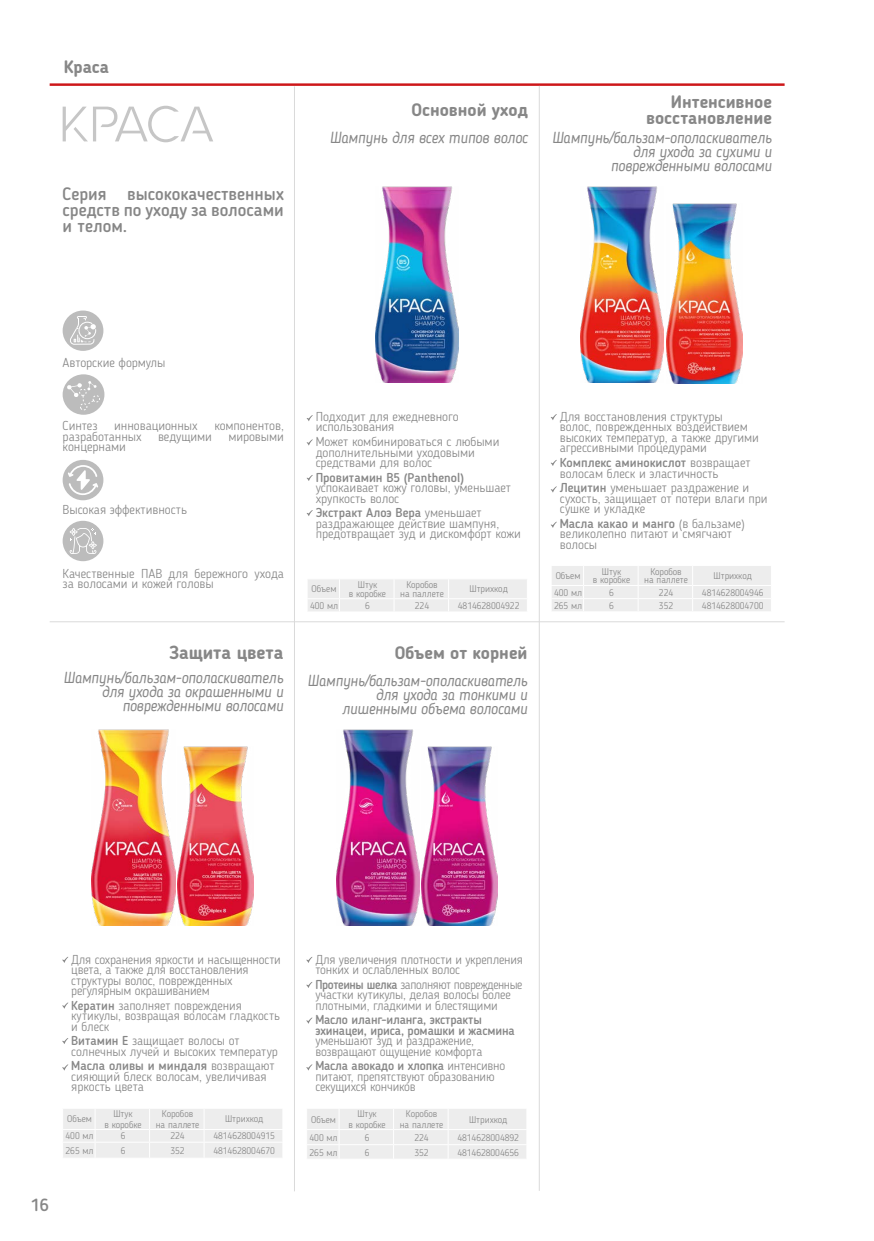
<style>
.page{position:relative;width:874px;height:1241px;background:#fff}
.page>*{position:absolute;margin:0;border:0;box-sizing:border-box;transform-origin:0 0}
.t1{font:700 18.38px "Blogger Sans";color:#878787}
.t2{font:500 17.5px/15.8px "Blogger Sans";color:#878787;text-align:justify}
.t3{font:700 17.5px/15.8px "Blogger Sans";color:#878787;text-align:right}
.t4{font:italic 15.75px "Blogger Sans";letter-spacing:-.01em;color:#878787;scale:.96 1}
.t5{font:italic 15.58px/14px "Blogger Sans";letter-spacing:-.01em;color:#878787;text-align:right;scale:.96 1}
.t6{font:300 12.6px/10.5px "Blogger Sans";color:#878787}
.t7{font:300 12.6px/10.5px "Blogger Sans";color:#878787;scale:.95 1}
.t8{font:500 12.6px/10.5px "Blogger Sans";letter-spacing:-.01em;color:#878787}
.t9{font:300 9.45px/8.6px "Blogger Sans";color:#878787;text-align:center}
.s1{font-weight:500}
</style>
<div class="page">
<hr style="left:50px;top:83px;width:734px;height:3px;background:#cd1719">
<hr style="left:50px;top:621px;width:734px;height:1px;background:#dadada">
<hr style="left:294px;top:86px;width:1px;height:1105px;background:#dadada">
<hr style="left:538px;top:86px;width:1px;height:1104px;background:#dadada">
<svg style="left:306px;top:415px;width:6px;height:6px"></svg>
<svg style="left:306px;top:439px;width:6px;height:6px"></svg>
<svg style="left:306px;top:475px;width:6px;height:6px"></svg>
<svg style="left:306px;top:510px;width:6px;height:6px"></svg>
<div style="left:308px;top:579px;width:219px;height:32px;background:#ededed"></div>
<img style="left:375px;top:186px;width:83px;height:197px">
<svg style="left:62px;top:1002px;width:6px;height:6px"></svg>
<svg style="left:62px;top:956px;width:6px;height:6px"></svg>
<svg style="left:62px;top:1038px;width:6px;height:5px"></svg>
<svg style="left:62px;top:1064px;width:6px;height:6px"></svg>
<div style="left:63px;top:1109px;width:219px;height:48px;background:#ededed"></div>
<img style="left:92px;top:729px;width:83px;height:196px">
<img style="left:177px;top:746px;width:76px;height:179px">
<svg style="left:306px;top:982px;width:6px;height:5px"></svg>
<svg style="left:306px;top:957px;width:6px;height:5px"></svg>
<svg style="left:306px;top:1017px;width:6px;height:6px"></svg>
<svg style="left:306px;top:1064px;width:6px;height:6px"></svg>
<img style="left:336px;top:729px;width:83px;height:196px">
<div style="left:307px;top:1109px;width:219px;height:49px;background:#ededed"></div>
<img style="left:421px;top:746px;width:76px;height:179px">
<svg style="left:551px;top:460px;width:5px;height:6px"></svg>
<svg style="left:550px;top:414px;width:6px;height:6px"></svg>
<svg style="left:550px;top:486px;width:6px;height:6px"></svg>
<svg style="left:551px;top:522px;width:5px;height:5px"></svg>
<div style="left:552px;top:566px;width:219px;height:45px;background:#ededed"></div>
<img style="left:580px;top:186px;width:83px;height:197px">
<img style="left:666px;top:203px;width:75px;height:180px">
<svg style="left:63px;top:106px;width:150px;height:36px"></svg>
<div style="left:63px;top:310px;width:40px;height:41px;background:#bcbcbc;border-radius:50%"></div>
<svg style="left:70px;top:316px;width:26px;height:29px"></svg>
<div style="left:63px;top:460px;width:40px;height:40px;background:#bcbcbc;border-radius:50%"></div>
<svg style="left:68px;top:465px;width:30px;height:30px"></svg>
<div style="left:63px;top:520px;width:40px;height:41px;background:#bcbcbc;border-radius:50%"></div>
<svg style="left:70px;top:528px;width:27px;height:26px"></svg>
<div style="left:63px;top:374px;width:41px;height:40px;background:#bcbcbc;border-radius:50%"></div>
<svg style="left:67px;top:381px;width:33px;height:29px"></svg>
<h2 class="t3" style="left:64px;top:59px;width:47px">Краса</h2>
<h2 class="t2" style="left:63px;top:186px;width:223px">Серия высококачественных средств по уходу за волосами и телом.</h2>
<h2 class="t3" style="left:411px;top:102px;width:118px">Основной уход</h2>
<p class="t4" style="left:329px;top:128px;width:208px">Шампунь для всех типов волос</p>
<h2 class="t3" style="left:646px;top:94px;width:127px">Интенсивное восстановление</h2>
<p class="t5" style="left:551px;top:130px;width:230px">Шампунь/бальзам-ополаскиватель для ухода за сухими и поврежденными волосами</p>
<p class="t6" style="left:63px;top:358px;width:104px">Авторские формулы</p>
<p class="t6" style="left:63px;top:421px;width:36px">Синтез</p>
<p class="t6" style="left:114px;top:421px;width:85px">инновационных</p>
<p class="t6" style="left:214px;top:421px;width:71px">компонентов,</p>
<p class="t6" style="left:63px;top:431px;width:80px">разработанных</p>
<p class="t6" style="left:158px;top:431px;width:55px">ведущими</p>
<p class="t6" style="left:228px;top:431px;width:57px">мировыми</p>
<p class="t6" style="left:63px;top:442px;width:65px">концернами</p>
<p class="t6" style="left:63px;top:505px;width:126px">Высокая эффективность</p>
<p class="t6" style="left:63px;top:568px;width:223px">Качественные ПАВ для бережного ухода за волосами и кожей головы</p>
<h1 class="t1" style="left:169px;top:641px;width:115px">Защита цвета</h1>
<p class="t5" style="left:63px;top:670px;width:230px">Шампунь/бальзам-ополаскиватель для ухода за окрашенными и поврежденными волосами</p>
<p class="t6" style="left:315px;top:411px;width:144px">Подходит для ежедневного использования</p>
<p class="t6" style="left:315px;top:436px;width:185px">Может комбинироваться с любыми дополнительными уходовыми средствами для волос</p>
<p class="t8" style="left:315px;top:472px;width:150px">Провитамин В5 (Panthenol)</p>
<p class="t6" style="left:315px;top:482px;width:197px">успокаивает кожу головы, уменьшает хрупкость волос</p>
<p class="t6" style="left:315px;top:507px;width:206px"><span class="s1">Экстракт Алоэ Вера</span> уменьшает раздражающее действие шампуня, предотвращает зуд и дискомфорт кожи</p>
<p class="t9" style="left:311px;top:584px;width:26px">Объем</p>
<p class="t9" style="left:349px;top:580px;width:39px">Штук<br>в коробке</p>
<p class="t9" style="left:400px;top:580px;width:45px">Коробов<br>на паллете</p>
<p class="t9" style="left:469px;top:584px;width:40px">Штрихкод</p>
<p class="t9" style="left:310px;top:601px;width:30px">400 мл</p>
<p class="t9" style="left:365px;top:601px;width:6px">6</p>
<p class="t9" style="left:414px;top:601px;width:16px">224</p>
<p class="t9" style="left:457px;top:601px;width:63px">4814628004922</p>
<h2 class="t3" style="left:394px;top:644px;width:134px">Объем от корней</h2>
<p class="t5" style="left:307px;top:673px;width:230px">Шампунь/бальзам-ополаскиватель для ухода за тонкими и лишенными объема волосами</p>
<p class="t6" style="left:559px;top:411px;width:200px">Для восстановления структуры<br>волос, поврежденных воздействием высоких температур, а также другими агрессивными процедурами</p>
<p class="t6" style="left:559px;top:457px;width:192px"><span class="s1">Комплекс аминокислот</span> возвращает волосам блеск и эластичность</p>
<p class="t6" style="left:559px;top:482px;width:209px"><span class="s1">Лецитин</span> уменьшает раздражение и сухость, защищает от потери влаги при сушке и укладке</p>
<p class="t6" style="left:559px;top:518px;width:186px"><span class="s1">Масла какао и манго</span> (в бальзаме) великолепно питают и смягчают волосы</p>
<p class="t9" style="left:555px;top:571px;width:26px">Объем</p>
<p class="t9" style="left:592px;top:567px;width:39px">Штук<br>в коробке</p>
<p class="t9" style="left:644px;top:567px;width:45px">Коробов<br>на паллете</p>
<p class="t9" style="left:713px;top:571px;width:40px">Штрихкод</p>
<p class="t9" style="left:553px;top:588px;width:30px">400 мл</p>
<p class="t9" style="left:609px;top:588px;width:6px">6</p>
<p class="t9" style="left:658px;top:588px;width:16px">224</p>
<p class="t9" style="left:701px;top:588px;width:63px">4814628004946</p>
<p class="t9" style="left:553px;top:601px;width:30px">265 мл</p>
<p class="t9" style="left:609px;top:601px;width:6px">6</p>
<p class="t9" style="left:658px;top:601px;width:16px">352</p>
<p class="t9" style="left:701px;top:601px;width:63px">4814628004700</p>
<p class="t6" style="left:71px;top:953px;width:211px">Для сохранения яркости и насыщенности цвета, а также для восстановления структуры волос, поврежденных регулярным окрашиванием</p>
<p class="t6" style="left:71px;top:999px;width:210px"><span class="s1">Кератин</span> заполняет повреждения кутикулы, возвращая волосам гладкость и блеск</p>
<p class="t6" style="left:71px;top:1035px;width:208px"><span class="s1">Витамин Е</span> защищает волосы от солнечных лучей и высоких температур</p>
<p class="t6" style="left:71px;top:1060px;width:205px"><span class="s1">Масла оливы и миндаля</span> возвращают сияющий блеск волосам, увеличивая яркость цвета</p>
<p class="t9" style="left:67px;top:1114px;width:26px">Объем</p>
<p class="t9" style="left:104px;top:1107px;width:39px;line-height:11.4px">Штук<br>в коробке</p>
<p class="t9" style="left:156px;top:1107px;width:45px;line-height:11.4px">Коробов<br>на паллете</p>
<p class="t9" style="left:225px;top:1114px;width:40px">Штрихкод</p>
<p class="t9" style="left:65px;top:1131px;width:30px">400 мл</p>
<p class="t9" style="left:121px;top:1131px;width:6px">6</p>
<p class="t9" style="left:170px;top:1131px;width:16px">224</p>
<p class="t9" style="left:213px;top:1131px;width:63px">4814628004915</p>
<p class="t9" style="left:65px;top:1145px;width:30px">265 мл</p>
<p class="t9" style="left:121px;top:1145px;width:6px">6</p>
<p class="t9" style="left:170px;top:1145px;width:16px">352</p>
<p class="t9" style="left:213px;top:1145px;width:63px">4814628004670</p>
<h2 class="t2" style="left:31px;top:1196px;width:20px">16</h2>
<p class="t6" style="left:315px;top:953px;width:209px">Для увеличения плотности и укрепления тонких и ослабленных волос</p>
<p class="t7" style="left:315px;top:978px;width:219px"><span class="s1">Протеины шелка</span> заполняют поврежденные участки кутикулы, делая волосы более плотными, гладкими и блестящими</p>
<p class="t8" style="left:315px;top:1014px;width:201px">Масло иланг-иланга, экстракты эхинацеи, ириса, ромашки и жасмина</p>
<p class="t6" style="left:315px;top:1035px;width:168px">уменьшают зуд и раздражение, возвращают ощущение комфорта</p>
<p class="t6" style="left:315px;top:1060px;width:191px"><span class="s1">Масла авокадо и хлопка</span> интенсивно питают, препятствуют образованию секущихся кончиков</p>
<p class="t9" style="left:311px;top:1114px;width:26px">Объем</p>
<p class="t9" style="left:348px;top:1107px;width:39px;line-height:11.4px">Штук<br>в коробке</p>
<p class="t9" style="left:399px;top:1107px;width:45px;line-height:11.4px">Коробов<br>на паллете</p>
<p class="t9" style="left:469px;top:1114px;width:40px">Штрихкод</p>
<p class="t9" style="left:309px;top:1132px;width:30px">400 мл</p>
<p class="t9" style="left:364px;top:1132px;width:6px">6</p>
<p class="t9" style="left:414px;top:1132px;width:16px">224</p>
<p class="t9" style="left:457px;top:1132px;width:63px">4814628004892</p>
<p class="t9" style="left:309px;top:1147px;width:30px">265 мл</p>
<p class="t9" style="left:364px;top:1147px;width:6px">6</p>
<p class="t9" style="left:414px;top:1147px;width:16px">352</p>
<p class="t9" style="left:457px;top:1147px;width:63px">4814628004656</p>
</div>
